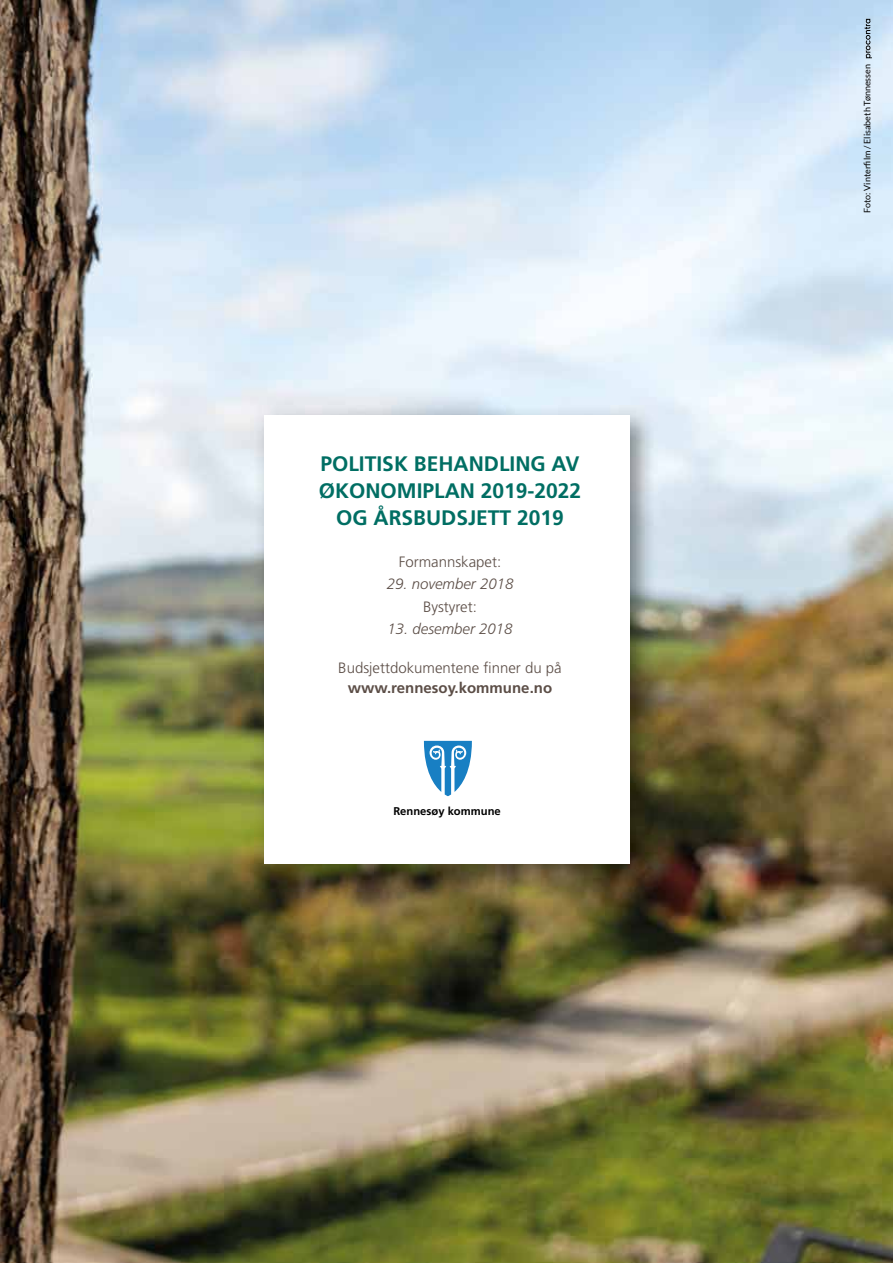
<style>
.page{position:relative;width:893px;height:1263px;background:#fff}
.page>*{position:absolute;margin:0;border:0;box-sizing:border-box;transform-origin:0 0}
.t1{font:700 21px/27px "Frutiger LT Std";color:#006e63;text-align:center}
.t2{font:300 15px "Frutiger LT Std";color:#5c4e47}
.t3{font:italic 300 15px "Frutiger LT Std";color:#5c4e47}
.t4{font:700 15px "Frutiger LT Std";color:#5c4e47}
.t5{font:700 11.25px "Frutiger LT Std";color:#000}
.t6{font:9px "Lato";color:#000}
</style>
<div class="page">
<img style="left:0;top:0;width:893px;height:1263px">
<svg style="left:864px;top:19px;width:8px;height:39px"></svg>
<img style="left:254px;top:406px;width:404px;height:485px">
<div style="left:264px;top:415px;width:366px;height:448px;background:#fff"></div>
<svg style="left:424px;top:741px;width:48px;height:55px"></svg>
<p class="t1" style="left:319px;top:450px;width:264px">POLITISK BEHANDLING AV<br>ØKONOMIPLAN 2019-2022<br>OG ÅRSBUDSJETT 2019</p>
<p class="t2" style="left:399px;top:553px;width:104px">Formannskapet:</p>
<p class="t3" style="left:387px;top:575px;width:128px">29. november 2018</p>
<p class="t2" style="left:423px;top:598px;width:55px">Bystyret:</p>
<p class="t3" style="left:387px;top:620px;width:127px">13. desember 2018</p>
<p class="t2" style="left:338px;top:659px;width:225px">Budsjettdokumentene nner du på</p>
<p class="t4" style="left:348px;top:678px;width:206px">www.rennesoy.kommune.no</p>
<p class="t5" style="left:393px;top:804px;width:109px">Rennesøy kommune</p>
<p class="t6" style="left:862px;top:213px;width:150px;rotate:-90deg">Foto: Vinterfilm / Elisabeth Tønnessen</p>
</div>
